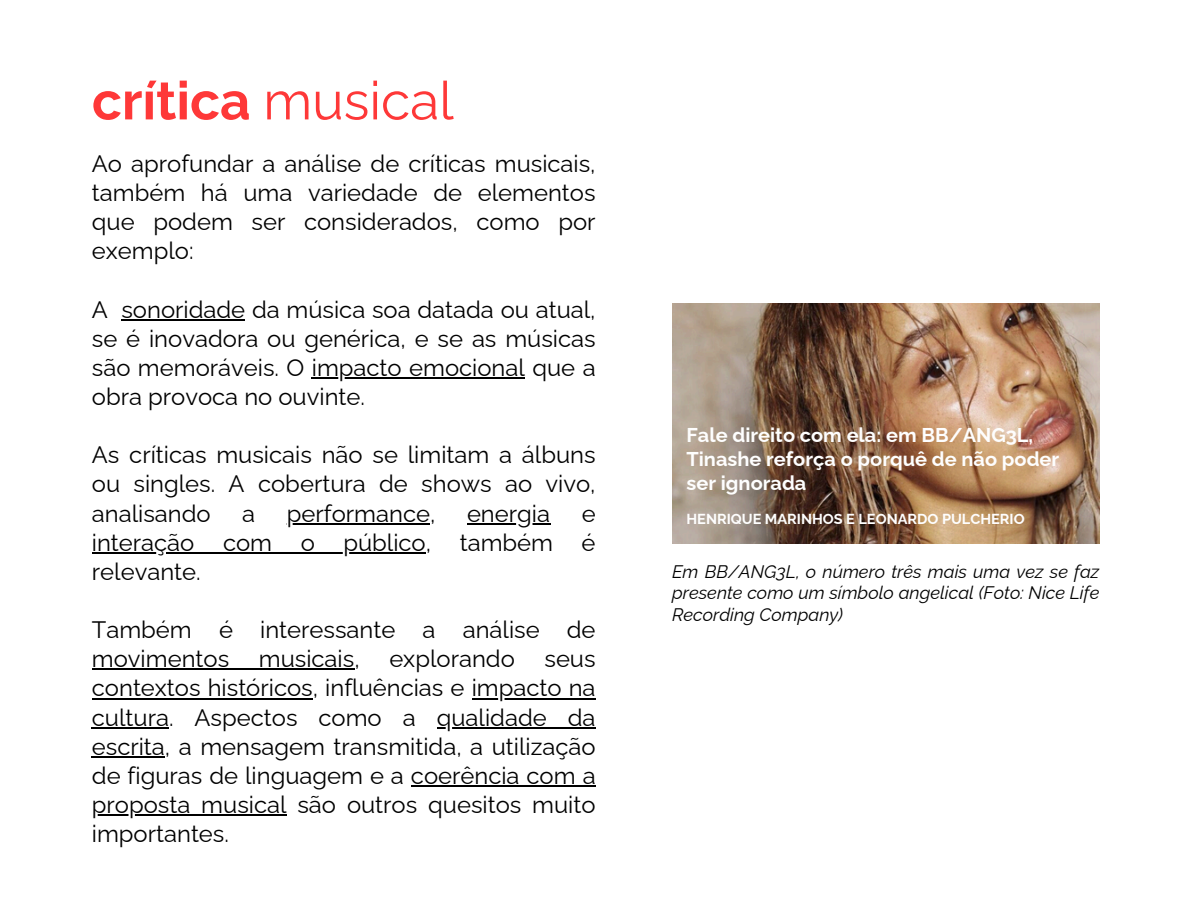
<style>
.page{position:relative;width:1191px;height:918px;background:#fff}
.page>*{position:absolute;margin:0;border:0;box-sizing:border-box;transform-origin:0 0}
.t1{font:700 53.1px "Raleway";color:#fe3838}
.t2{font:23.85px/29.1px "Raleway";color:#000;text-align:justify}
.t3{font:700 19.95px/23.5px "Raleway";color:#fefefe}
.t4{font:italic 18.15px/21.3px "Raleway";color:#000;text-align:justify}
.t5{font:700 14.55px "Raleway";color:#fefefe}
.s1{font-weight:400}
</style>
<div class="page">
<hr style="left:121px;top:319px;width:124px;height:2px;background:#000">
<hr style="left:312px;top:377px;width:213px;height:2px;background:#000">
<hr style="left:287px;top:523px;width:143px;height:2px;background:#000">
<hr style="left:467px;top:523px;width:83px;height:2px;background:#000">
<hr style="left:92px;top:552px;width:334px;height:2px;background:#000">
<hr style="left:92px;top:668px;width:262px;height:2px;background:#000">
<hr style="left:92px;top:698px;width:221px;height:1px;background:#000">
<hr style="left:471px;top:698px;width:124px;height:1px;background:#000">
<hr style="left:92px;top:727px;width:77px;height:2px;background:#000">
<hr style="left:437px;top:727px;width:158px;height:2px;background:#000">
<hr style="left:92px;top:756px;width:73px;height:2px;background:#000">
<hr style="left:411px;top:785px;width:184px;height:2px;background:#000">
<hr style="left:92px;top:814px;width:194px;height:2px;background:#000">
<img style="left:672px;top:303px;width:427px;height:241px">
<h1 class="t1" style="left:92px;top:70px;width:363px">crítica <span class="s1">musical</span></h1>
<h1 class="t2" style="left:92px;top:149px;width:505px">Ao aprofundar a análise de críticas musicais, também há uma variedade de elementos que podem ser considerados, como por exemplo:</h1>
<h2 class="t2" style="left:92px;top:295px;width:505px">A sonoridade da música soa datada ou atual, se é inovadora ou genérica, e se as músicas são memoráveis. O impacto emocional que a</h2>
<h2 class="t2" style="left:92px;top:382px;width:274px">obra provoca no ouvinte.</h2>
<h2 class="t2" style="left:92px;top:440px;width:505px">As críticas musicais não se limitam a álbuns ou singles. A cobertura de shows ao vivo, analisando</h2>
<h2 class="t2" style="left:242px;top:499px;width:14px">a</h2>
<h2 class="t2" style="left:287px;top:499px;width:150px">performance,</h2>
<h2 class="t2" style="left:467px;top:499px;width:85px">energia</h2>
<h2 class="t2" style="left:581px;top:499px;width:15px">e</h2>
<p class="t2" style="left:92px;top:528px;width:505px">interação com o público, também é relevante.</p>
<p class="t2" style="left:92px;top:615px;width:505px">Também é interessante a análise de movimentos musicais, explorando seus contextos históricos, influências e impacto na</p>
<h3 class="t2" style="left:92px;top:703px;width:325px">cultura. Aspectos como a</h3>
<p class="t2" style="left:92px;top:703px;width:505px;text-indent:345px">qualidade da escrita, a mensagem transmitida, a utilização de figuras de linguagem e a coerência com a</p>
<h4 class="t2" style="left:92px;top:790px;width:505px">proposta musical são outros quesitos muito importantes.</h4>
<p class="t3" style="left:686px;top:424px;width:374px">Fale direito com ela: em BB/ANG3L,<br>Tinashe reforça o porquê de não poder ser ignorada</p>
<p class="t5" style="left:686px;top:510px;width:339px">HENRIQUE MARINHOS E LEONARDO PULCHERIO</p>
<p class="t4" style="left:672px;top:561px;width:429px">Em BB/ANG3L, o número três mais uma vez se faz presente como um símbolo angelical (Foto: Nice Life Recording Company)</p>
</div>
